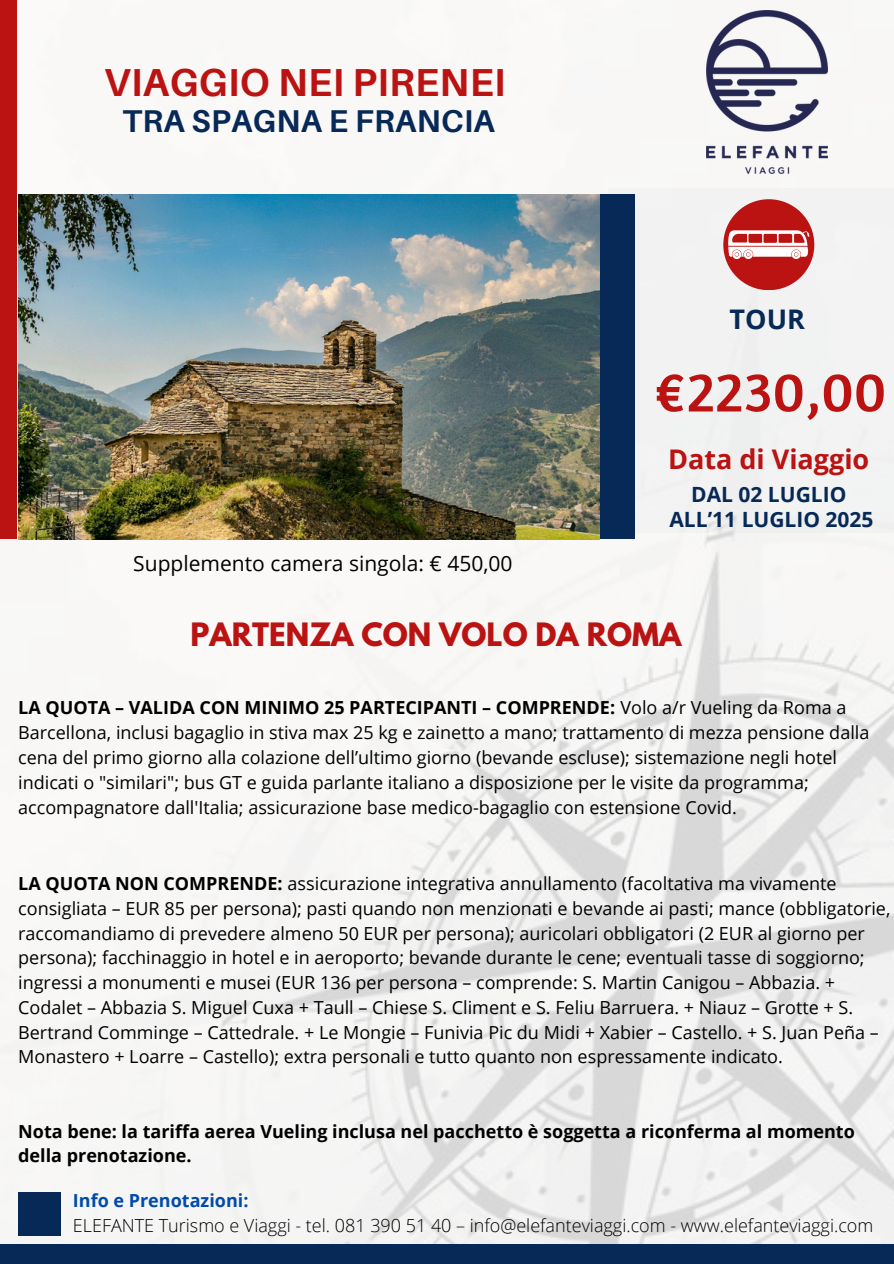
<style>
.page{position:relative;width:894px;height:1264px;background:#fff}
.page>*{position:absolute;margin:0;border:0;box-sizing:border-box;transform-origin:0 0}
.t1{font:57.75px "Amaranth";color:#bb1212}
.t2{font:700 39px "Aileron";letter-spacing:.01em;color:#bb1212}
.t3{font:700 31.5px "Aileron";letter-spacing:.01em;color:#072957}
.t4{font:700 28.5px "League Spartan";color:#bb1212}
.t5{font:700 27px "Open Sans";color:#bb1212}
.t6{font:700 27px "Open Sans";color:#072957}
.t7{font:21px "Open Sans";color:#000}
.t8{font:700 21px/24.8px "Open Sans";color:#072957;text-align:center}
.t9{font:18px/24.8px "Open Sans";color:#000}
.t10{font:700 18px/24.8px "Open Sans";color:#000}
.t11{font:300 18px "Open Sans";color:#000}
.t12{font:700 18px "Open Sans";color:#004aad}
.s1{font-weight:700}
</style>
<div class="page">
<img style="left:0;top:58px;width:893px;height:1185px">
<div style="left:607px;top:188px;width:286px;height:344px;background:#f2f2f2"></div>
<div style="left:577px;top:194px;width:57px;height:344px;background:#072957"></div>
<div style="left:723px;top:199px;width:91px;height:91px;background:#bb1212;border-radius:50%"></div>
<div style="left:0;top:0;width:17px;height:538px;background:#bb1212"></div>
<div style="left:18px;top:1191px;width:43px;height:44px;background:#072957"></div>
<div style="left:0;top:1243px;width:893px;height:20px;background:#072957"></div>
<svg style="left:728px;top:230px;width:81px;height:29px"></svg>
<img style="left:706px;top:10px;width:121px;height:164px">
<img style="left:18px;top:194px;width:581px;height:345px">
<p class="t2" style="left:104px;top:58px;width:403px">VIAGGIO NEI PIRENEI</p>
<p class="t3" style="left:122px;top:101px;width:373px">TRA SPAGNA E FRANCIA</p>
<p class="t7" style="left:133px;top:549px;width:380px">Supplemento camera singola: € 450,00</p>
<h5 class="t6" style="left:729px;top:300px;width:77px">TOUR</h5>
<p class="t1" style="left:654px;top:355px;width:233px">€2230,00</p>
<p class="t5" style="left:668px;top:440px;width:203px">Data di Viaggio</p>
<h3 class="t8" style="left:669px;top:481px;width:205px">DAL 02 LUGLIO<br>ALL’11 LUGLIO 2025</h3>
<h6 class="t4" style="left:190px;top:620px;width:492px">PARTENZA CON VOLO DA ROMA</h6>
<h2 class="t9" style="left:18px;top:695px;width:852px"><span class="s1">LA QUOTA – VALIDA CON MINIMO 25 PARTECIPANTI – COMPRENDE:</span> Volo a/r Vueling da Roma a Barcellona, inclusi bagaglio in stiva max 25 kg e zainetto a mano; trattamento di mezza pensione dalla cena del primo giorno alla colazione dell’ultimo giorno (bevande escluse); sistemazione negli hotel indicati o "similari"; bus GT e guida parlante italiano a disposizione per le visite da programma; accompagnatore dall'Italia; assicurazione base medico-bagaglio con estensione Covid.</h2>
<p class="t9" style="left:18px;top:870px;width:873px"><span class="s1">LA QUOTA NON COMPRENDE:</span> assicurazione integrativa annullamento (facoltativa ma vivamente consigliata – EUR 85 per persona); pasti quando non menzionati e bevande ai pasti; mance (obbligatorie, raccomandiamo di prevedere almeno 50 EUR per persona); auricolari obbligatori (2 EUR al giorno per persona); facchinaggio in hotel e in aeroporto; bevande durante le cene; eventuali tasse di soggiorno; ingressi a monumenti e musei (EUR 136 per persona – comprende: S. Martin Canigou – Abbazia. + Codalet – Abbazia S. Miguel Cuxa + Taull – Chiese S. Climent e S. Feliu Barruera. + Niauz – Grotte + S.<br>Bertrand Comminge – Cattedrale. + Le Mongie – Funivia Pic du Midi + Xabier – Castello. + S. Juan Peña – Monastero + Loarre – Castello); extra personali e tutto quanto non espressamente indicato.</p>
<h4 class="t10" style="left:18px;top:1118px;width:838px">Nota bene: la tariffa aerea Vueling inclusa nel pacchetto è soggetta a riconferma al momento della prenotazione.</h4>
<p class="t12" style="left:73px;top:1187px;width:177px">Info e Prenotazioni:</p>
<p class="t11" style="left:73px;top:1212px;width:801px">ELEFANTE Turismo e Viaggi - tel. 081 390 51 40 – info@elefanteviaggi.com - www.elefanteviaggi.com</p>
</div>
